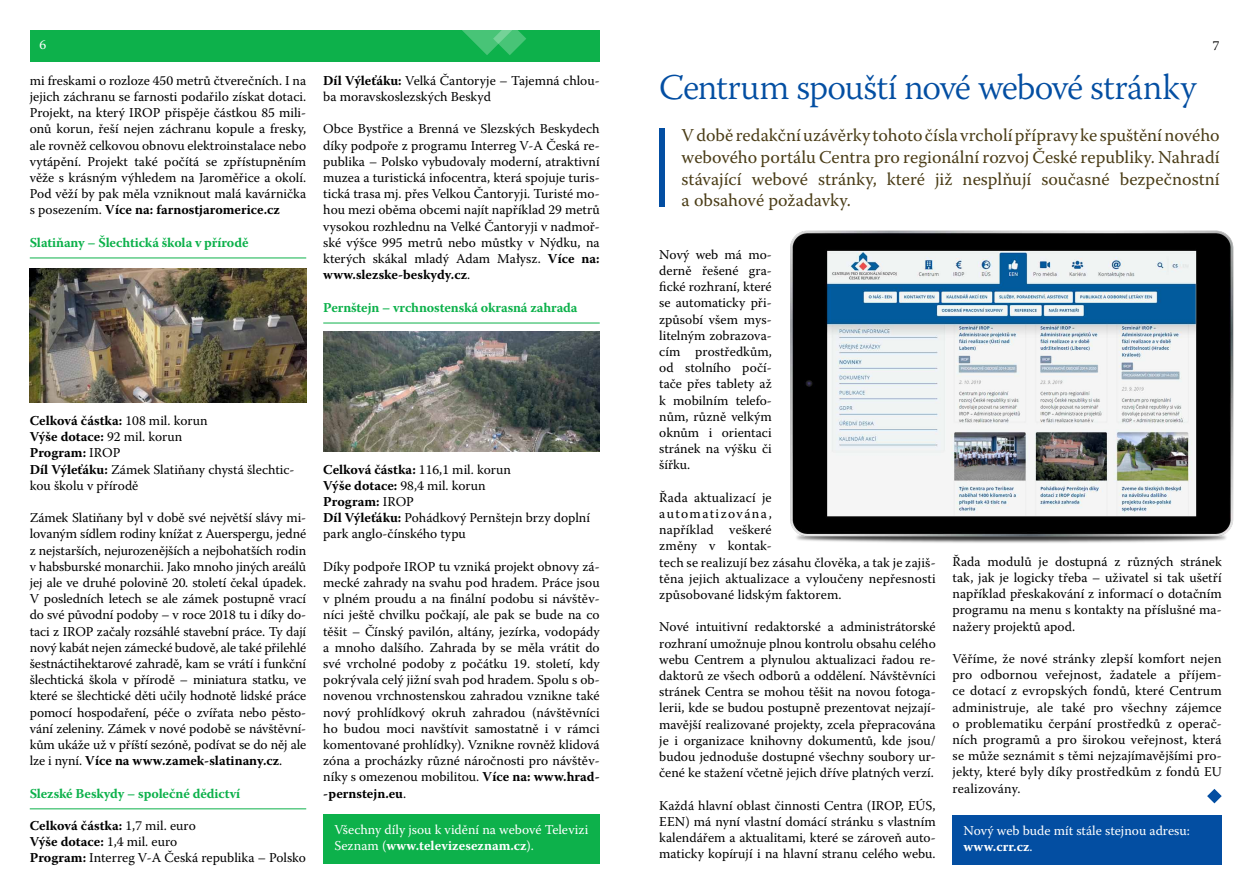
<style>
.page{position:relative;width:1259px;height:893px;background:#fff}
.page>*{position:absolute;margin:0;border:0;box-sizing:border-box;transform-origin:0 0}
.t1{font:300 36px "Warnock Pro";letter-spacing:-.025em;color:#034ea2}
.t2{font:18px/21.6px "Warnock Pro";color:#4b3d17;text-align:justify}
.t3{font:13.5px/16.2px "Warnock Pro";color:#000;text-align:justify}
.t4{font:13.5px/16.2px "Warnock Pro";color:#fff}
.t5{font:700 13.5px "Warnock Pro";letter-spacing:-.01em;color:#0db14b}
.s1{font-weight:700}
</style>
<div class="page">
<div style="left:30px;top:30px;width:570px;height:31px;background:#0db14b"></div>
<svg style="left:462px;top:30px;width:64px;height:25px"></svg>
<div style="left:659px;top:128px;width:5px;height:79px;background:#034ea2"></div>
<svg style="left:1207px;top:789px;width:14px;height:14px"></svg>
<hr style="left:30px;top:258px;width:276px;height:1px;background:#0db14b">
<hr style="left:323px;top:323px;width:277px;height:1px;background:#0db14b">
<hr style="left:30px;top:808px;width:276px;height:1px;background:#0db14b">
<div style="left:323px;top:814px;width:277px;height:49px;background:#0db14b"></div>
<div style="left:952px;top:815px;width:269px;height:49px;background:#034ea2"></div>
<img style="left:30px;top:268px;width:276px;height:135px">
<img style="left:323px;top:331px;width:276px;height:121px">
<img style="left:790px;top:230px;width:444px;height:313px">
<p class="t4" style="left:39px;top:37px;width:8px">6</p>
<p class="t3" style="left:1212px;top:37px;width:8px">7</p>
<p class="t3" style="left:30px;top:72px;width:278px">mi freskami o rozloze 450 metrů čtverečních. I na jejich záchranu se farnosti podařilo získat dotaci.<br>Projekt, na který IROP přispěje částkou 85 mili&shy;onů korun, řeší nejen záchranu kopule a fresky, ale rovněž celkovou obnovu elektroinstalace nebo vytápění. Projekt také počítá se zpřístupněním věže s krásným výhledem na Jaroměřice a okolí.<br>Pod věží by pak měla vzniknout malá kavárnička s posezením. <span class="s1">Více na: farnostjaromerice.cz</span></p>
<p class="t5" style="left:30px;top:234px;width:220px">Slatiňany – Šlechtická škola v přírodě</p>
<p class="t3" style="left:30px;top:412px;width:266px;text-align:left"><span class="s1">Celková částka:</span> 108 mil. korun<br><span class="s1">Výše dotace:</span> 92 mil. korun<br><span class="s1">Program:</span> IROP<br><span class="s1">Díl Výleťáku:</span> Zámek Slatiňany chystá šlechtic&shy;kou školu v přírodě</p>
<p class="t3" style="left:30px;top:509px;width:278px">Zámek Slatiňany byl v době své největší slávy mi&shy;lovaným sídlem rodiny knížat z Auerspergu, jedné z nejstarších, nejurozenějších a nejbohatších rodin v habsburské monarchii. Jako mnoho jiných areálů jej ale ve druhé polovině 20. století čekal úpadek.<br>V posledních letech se ale zámek postupně vrací do své původní podoby – v roce 2018 tu i díky do&shy;taci z IROP začaly rozsáhlé stavební práce. Ty dají nový kabát nejen zámecké budově, ale také přilehlé šestnáctihektarové zahradě, kam se vrátí i funkční šlechtická škola v přírodě – miniatura statku, ve které se šlechtické děti učily hodnotě lidské práce pomocí hospodaření, péče o zvířata nebo pěsto&shy;vání zeleniny. Zámek v nové podobě se návštěvní&shy;kům ukáže už v příští sezóně, podívat se do něj ale lze i nyní. <span class="s1">Více na www.zamek-slatinany.cz</span>.</p>
<p class="t5" style="left:30px;top:785px;width:212px">Slezské Beskydy – společné dědictví</p>
<p class="t3" style="left:30px;top:817px;width:278px;text-align:left"><span class="s1">Celková částka:</span> 1,7 mil. euro<br><span class="s1">Výše dotace:</span> 1,4 mil. euro<br><span class="s1">Program:</span> Interreg V-A Česká republika – Polsko</p>
<h1 class="t1" style="left:659px;top:65px;width:539px">Centrum spouští nové webové stránky</h1>
<p class="t3" style="left:323px;top:72px;width:278px"><span class="s1">Díl Výleťáku:</span> Velká Čantoryje – Tajemná chlou&shy;ba moravskoslezských Beskyd</p>
<p class="t3" style="left:323px;top:121px;width:278px">Obce Bystřice a Brenná ve Slezských Beskydech díky podpoře z programu Interreg V-A Česká re&shy;publika – Polsko vybudovaly moderní, atraktivní muzea a turistická infocentra, která spojuje turis&shy;tická trasa mj. přes Velkou Čantoryji. Turisté mo&shy;hou mezi oběma obcemi najít například 29 metrů vysokou rozhlednu na Velké Čantoryji v nadmoř&shy;ské výšce 995 metrů nebo můstky v Nýdku, na kterých skákal mladý Adam Małysz. <span class="s1">Více na: www.slezske-beskydy.cz</span>.</p>
<p class="t5" style="left:323px;top:299px;width:256px">Pernštejn – vrchnostenská okrasná zahrada</p>
<p class="t2" style="left:681px;top:124px;width:539px">V době redakční uzávěrky tohoto čísla vrcholí přípravy ke spuštění nového webového portálu Centra pro regionální rozvoj České republiky. Nahradí stávající webové stránky, které již nesplňují současné bezpečnostní a obsahové požadavky.</p>
<p class="t3" style="left:659px;top:246px;width:114px">Nový web má mo&shy;derně řešené gra&shy;fické rozhraní, které se automaticky při&shy;způsobí všem mys&shy;litelným zobrazova&shy;cím prostředkům, od stolního počí&shy;tače přes tablety až k mobilním telefo&shy;nům, různě velkým oknům i orientaci stránek na výšku či šířku.</p>
<p class="t3" style="left:659px;top:489px;width:278px;text-align:left">Řada aktualizací je<br>automatizována,<br>například veškeré<br>změny v kontak-<br>tech se realizují bez zásahu člověka, a tak je zajiš&shy;těna jejich aktualizace a vyloučeny nepřesnosti způsobované lidským faktorem.</p>
<p class="t3" style="left:659px;top:619px;width:278px">Nové intuitivní redaktorské a administrátorské rozhraní umožnuje plnou kontrolu obsahu celého webu Centrem a plynulou aktualizaci řadou re&shy;daktorů ze všech odborů a oddělení. Návštěvníci stránek Centra se mohou těšit na novou fotoga&shy;lerii, kde se budou postupně prezentovat nejzají&shy;mavější realizované projekty, zcela přepracována je i organizace knihovny dokumentů, kde jsou/ budou jednoduše dostupné všechny soubory ur&shy;čené ke stažení včetně jejich dříve platných verzí.</p>
<p class="t3" style="left:659px;top:797px;width:278px">Každá hlavní oblast činnosti Centra (IROP, EÚS, EEN) má nyní vlastní domácí stránku s vlastním kalendářem a aktualitami, které se zároveň auto&shy;maticky kopírují i na hlavní stranu celého webu.</p>
<p class="t3" style="left:323px;top:461px;width:268px;text-align:left"><span class="s1">Celková částka:</span> 116,1 mil. korun<br><span class="s1">Výše dotace:</span> 98,4 mil. korun<br><span class="s1">Program:</span> IROP<br><span class="s1">Díl Výleťáku:</span> Pohádkový Pernštejn brzy doplní park anglo-čínského typu</p>
<p class="t3" style="left:323px;top:558px;width:278px">Díky podpoře IROP tu vzniká projekt obnovy zá&shy;mecké zahrady na svahu pod hradem. Práce jsou v plném proudu a na finální podobu si návštěv&shy;níci ještě chvilku počkají, ale pak se bude na co těšit – Čínský pavilón, altány, jezírka, vodopády a mnoho dalšího. Zahrada by se měla vrátit do své vrcholné podoby z počátku 19. století, kdy pokrývala celý jižní svah pod hradem. Spolu s ob&shy;novenou vrchnostenskou zahradou vznikne také nový prohlídkový okruh zahradou (návštěvníci ho budou moci navštívit samostatně i v rámci komentované prohlídky). Vznikne rovněž klidová zóna a procházky různé náročnosti pro návštěv&shy;níky s omezenou mobilitou. <span class="s1">Více na: www.hrad--pernstejn.eu</span>.</p>
<p class="t4" style="left:334px;top:821px;width:255px">Všechny díly jsou k vidění na webové Televizi<br>Seznam (<span class="s1">www.televizeseznam.cz</span>).</p>
<p class="t4" style="left:963px;top:822px;width:228px">Nový web bude mít stále stejnou adresu: <span class="s1">www.crr.cz</span>.</p>
<p class="t3" style="left:952px;top:553px;width:271px">Řada modulů je dostupná z různých stránek tak, jak je logicky třeba – uživatel si tak ušetří například přeskakování z informací o dotačním programu na menu s kontakty na příslušné ma&shy;nažery projektů apod.</p>
<p class="t3" style="left:952px;top:650px;width:271px">Věříme, že nové stránky zlepší komfort nejen pro odbornou veřejnost, žadatele a příjem&shy;ce dotací z evropských fondů, které Centrum administruje, ale také pro všechny zájemce o problematiku čerpání prostředků z operač&shy;ních programů a pro širokou veřejnost, která se může seznámit s těmi nejzajímavějšími pro&shy;jekty, které byly díky prostředkům z fondů EU realizovány.</p>
</div>
